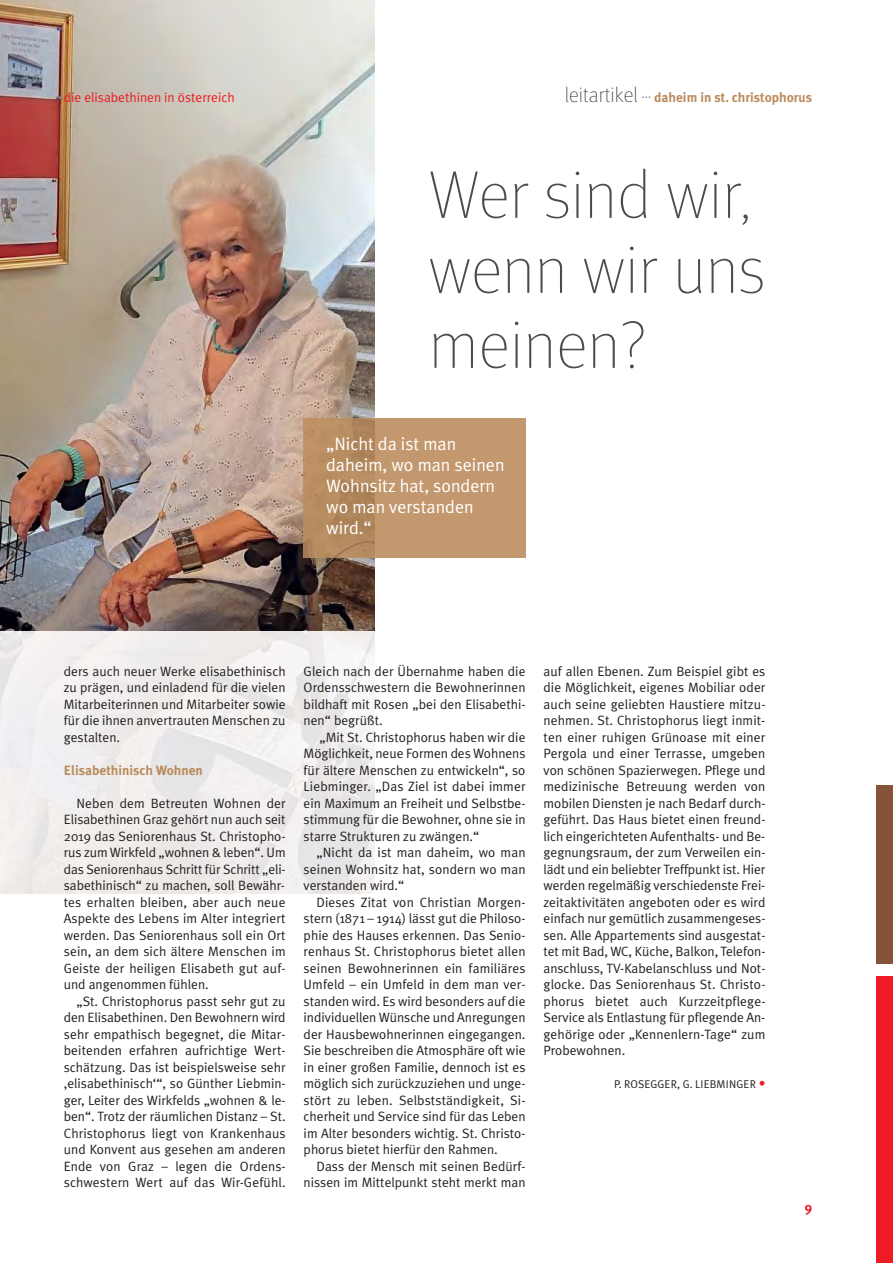
<style>
.page{position:relative;width:893px;height:1263px;background:#fff}
.page>*{position:absolute;margin:0;border:0;box-sizing:border-box;transform-origin:0 0}
.t1{font:100 67.5px/75px "Meta";color:#4c4c4e}
.t2{font:18px/21px "Meta Plus Normal";color:#fff}
.t3{font:13.5px/16.5px "Meta Plus Normal";color:#231f20;text-align:justify}
.t4{font:700 13.5px "Meta Plus";color:#ba8c5e}
.t5{font:13.5px "Meta Plus Normal";color:#ed1c24}
.t6{font:13.5px "Meta Plus Bold Caps";color:#ed1c24}
.t7{font:11.25px "Meta Plus Normal";letter-spacing:.015em;color:#231f20}
.s1{font-family:"Meta";font-weight:100;font-size:21px;color:#231f20}
.s2{font-family:"Meta Plus";font-weight:700;font-size:13.5px;color:#ed1c24}
</style>
<div class="page">
<img style="left:0;top:0;width:374px;height:631px">
<img style="left:0;top:631px;width:374px;height:263px">
<div style="left:876px;top:785px;width:17px;height:179px;background:#845338"></div>
<div style="left:876px;top:976px;width:17px;height:287px;background:#ed1c24"></div>
<div style="left:374px;top:418px;width:151px;height:140px;background:#c3986e"></div>
<img style="left:304px;top:418px;width:70px;height:140px">
<p class="t5" style="left:64px;top:92px;width:172px">die elisabethinen in österreich</p>
<p class="t4" style="left:565px;top:92px;width:249px"><span class="s1">leitartikel</span> <sup>…</sup> daheim in st. christophorus</p>
<h1 class="t1" style="left:429px;top:162px;width:338px">Wer sind wir, wenn wir uns meinen?</h1>
<h2 class="t2" style="left:326px;top:435px;width:180px">„Nicht da ist man daheim, wo man seinen<br>Wohnsitz hat, sondern wo man verstanden wird.“</h2>
<p class="t3" style="left:64px;top:664px;width:223px">ders auch neuer Werke elisabethinisch zu prägen, und einladend für die vielen Mitarbeiterinnen und Mitarbeiter sowie für die ihnen anvertrauten Menschen zu gestalten.</p>
<p class="t4" style="left:64px;top:765px;width:141px">Elisabethinisch Wohnen</p>
<p class="t3" style="left:64px;top:796px;width:223px;text-indent:13px">Neben dem Betreuten Wohnen der Elisabethinen Graz gehört nun auch seit 2019 das Seniorenhaus St. Christopho&shy;rus zum Wirkfeld „wohnen &amp; leben“. Um das Seniorenhaus Schritt für Schritt „eli&shy;sabethinisch“ zu machen, soll Bewähr&shy;tes erhalten bleiben, aber auch neue Aspekte des Lebens im Alter integriert werden. Das Seniorenhaus soll ein Ort sein, an dem sich ältere Menschen im Geiste der heiligen Elisabeth gut auf&shy;und angenommen fühlen.</p>
<p class="t3" style="left:64px;top:994px;width:223px;text-indent:13px">„St. Christophorus passt sehr gut zu den Elisabethinen. Den Bewohnern wird sehr empathisch begegnet, die Mitar&shy;beitenden erfahren aufrichtige Wert&shy;schätzung. Das ist beispielsweise sehr ‚elisabethinisch‘“, so Günther Liebmin&shy;ger, Leiter des Wirkfelds „wohnen &amp; le&shy;ben“. Trotz der räumlichen Distanz – St.<br>Christophorus liegt von Krankenhaus und Konvent aus gesehen am anderen Ende von Graz – legen die Ordens&shy;schwestern Wert auf das Wir-Gefühl.</p>
<p class="t3" style="left:304px;top:664px;width:223px">Gleich nach der Übernahme haben die Ordensschwestern die Bewohnerinnen bildhaft mit Rosen „bei den Elisabethi&shy;nen“ begrüßt.</p>
<p class="t3" style="left:304px;top:730px;width:223px;text-indent:16px">„Mit St. Christophorus haben wir die Möglichkeit, neue Formen des Wohnens für ältere Menschen zu entwickeln“, so Liebminger. „Das Ziel ist dabei immer ein Maximum an Freiheit und Selbstbe&shy;stimmung für die Bewohner, ohne sie in starre Strukturen zu zwängen.“</p>
<p class="t3" style="left:304px;top:845px;width:223px;text-indent:13px">„Nicht da ist man daheim, wo man seinen Wohnsitz hat, sondern wo man verstanden wird.“</p>
<p class="t3" style="left:304px;top:895px;width:223px;text-indent:13px">Dieses Zitat von Christian Morgen&shy;stern (1871 – 1914) lässt gut die Philoso&shy;phie des Hauses erkennen. Das Senio&shy;renhaus St. Christophorus bietet allen seinen Bewohnerinnen ein familiäres Umfeld – ein Umfeld in dem man ver&shy;standen wird. Es wird besonders auf die individuellen Wünsche und Anregungen der Hausbewohnerinnen eingegangen.<br>Sie beschreiben die Atmosphäre oft wie in einer großen Familie, dennoch ist es möglich sich zurückzuziehen und unge&shy;stört zu leben. Selbstständigkeit, Si&shy;cherheit und Service sind für das Leben im Alter besonders wichtig. St. Christo&shy;phorus bietet hierfür den Rahmen.</p>
<p class="t3" style="left:304px;top:1159px;width:223px;text-align:right">Dass der Mensch mit seinen Bedürf&shy;nissen im Mittelpunkt steht merkt man</p>
<p class="t3" style="left:543px;top:664px;width:223px">auf allen Ebenen. Zum Beispiel gibt es die Möglichkeit, eigenes Mobiliar oder auch seine geliebten Haustiere mitzu&shy;nehmen. St. Christophorus liegt inmit&shy;ten einer ruhigen Grünoase mit einer Pergola und einer Terrasse, umgeben von schönen Spazierwegen. Pflege und medizinische Betreuung werden von mobilen Diensten je nach Bedarf durch&shy;geführt. Das Haus bietet einen freund&shy;lich eingerichteten Aufenthalts- und Be&shy;gegnungsraum, der zum Verweilen ein&shy;lädt und ein beliebter Treffpunkt ist. Hier werden regelmäßig verschiedenste Frei&shy;zeitaktivitäten angeboten oder es wird einfach nur gemütlich zusammengeses&shy;sen. Alle Appartements sind ausgestat&shy;tet mit Bad, WC, Küche, Balkon, Telefon&shy;anschluss, TV-Kabelanschluss und Not&shy;glocke. Das Seniorenhaus St. Christo&shy;phorus bietet auch Kurzzeitpflege-Service als Entlastung für pflegende An&shy;gehörige oder „Kennenlern-Tage“ zum Probewohnen.</p>
<p class="t7" style="left:614px;top:1080px;width:153px">P. ROSEGGER, G. LIEBMINGER <span class="s2">•</span></p>
<p class="t6" style="left:805px;top:1201px;width:9px">9</p>
</div>
